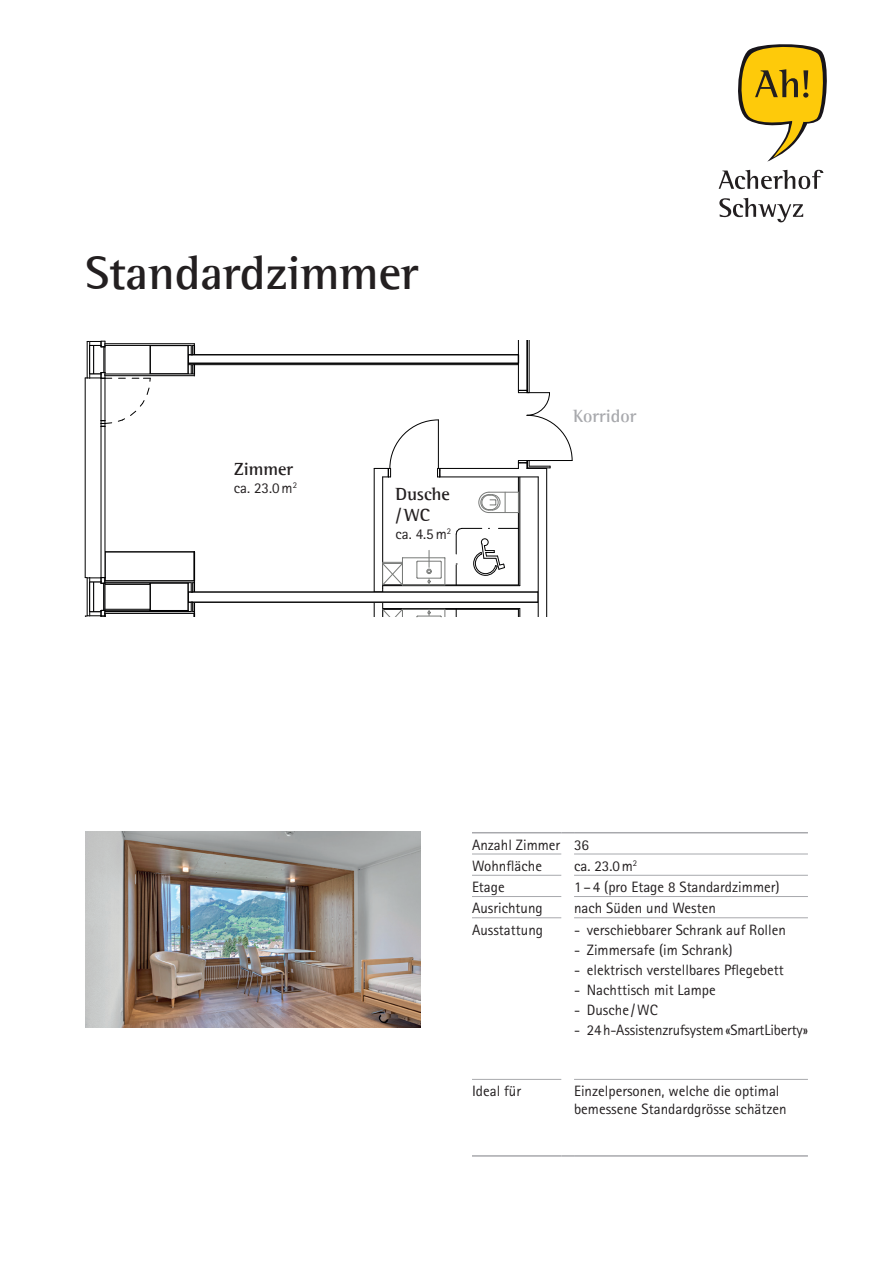
<style>
.page{position:relative;width:893px;height:1263px;background:#fff}
.page>*{position:absolute;margin:0;border:0;box-sizing:border-box;transform-origin:0 0}
.t1{font:700 48px "Rotis Semi Serif Pro";color:#231f20}
.t2{font:700 18px/21.6px "Rotis Semi Serif Pro";color:#231f20}
.t3{font:700 18px "Rotis Semi Serif Pro";color:#a8a9ad}
.t4{font:15px/21.3px "Rotis Sans Serif Pro";color:#231f20}
</style>
<div class="page">
<hr style="left:472px;top:832px;width:89px;height:1px;background:#a8a9ad">
<svg style="left:561px;top:832px;width:13px;height:1px"></svg>
<hr style="left:574px;top:832px;width:234px;height:1px;background:#a8a9ad">
<hr style="left:472px;top:1155px;width:89px;height:2px;background:#a8a9ad">
<svg style="left:561px;top:1155px;width:13px;height:2px"></svg>
<hr style="left:574px;top:1155px;width:234px;height:2px;background:#a8a9ad">
<hr style="left:472px;top:854px;width:89px;height:1px;background:#a8a9ad">
<hr style="left:574px;top:854px;width:234px;height:1px;background:#a8a9ad">
<hr style="left:472px;top:875px;width:89px;height:1px;background:#a8a9ad">
<hr style="left:574px;top:875px;width:234px;height:1px;background:#a8a9ad">
<hr style="left:472px;top:896px;width:89px;height:1px;background:#a8a9ad">
<hr style="left:574px;top:896px;width:234px;height:1px;background:#a8a9ad">
<hr style="left:472px;top:917px;width:89px;height:1px;background:#a8a9ad">
<hr style="left:574px;top:917px;width:234px;height:1px;background:#a8a9ad">
<hr style="left:472px;top:1079px;width:89px;height:1px;background:#a8a9ad">
<hr style="left:574px;top:1079px;width:234px;height:1px;background:#a8a9ad">
<hr style="left:105px;top:551px;width:89px;height:2px;background:#000001">
<hr style="left:188px;top:364px;width:330px;height:1px;background:#000001">
<svg style="left:104px;top:381px;width:1px;height:39px"></svg>
<hr style="left:105px;top:378px;width:1px;height:43px;background:#000001">
<hr style="left:101px;top:378px;width:1px;height:43px;background:#000001">
<svg style="left:104px;top:427px;width:1px;height:125px"></svg>
<hr style="left:101px;top:426px;width:1px;height:152px;background:#000001">
<hr style="left:105px;top:426px;width:1px;height:152px;background:#000001">
<hr style="left:188px;top:591px;width:350px;height:2px;background:#000001">
<hr style="left:188px;top:601px;width:350px;height:2px;background:#000001">
<hr style="left:188px;top:354px;width:330px;height:1px;background:#000001">
<hr style="left:188px;top:362px;width:330px;height:2px;background:#000001">
<svg style="left:101px;top:420px;width:11px;height:7px"></svg>
<svg style="left:118px;top:388px;width:31px;height:34px"></svg>
<hr style="left:85px;top:378px;width:1px;height:200px;background:#000001">
<svg style="left:85px;top:552px;width:110px;height:65px"></svg>
<svg style="left:85px;top:341px;width:110px;height:40px"></svg>
<svg style="left:374px;top:340px;width:198px;height:278px"></svg>
<img style="left:85px;top:832px;width:336px;height:195px">
<svg style="left:738px;top:44px;width:89px;height:118px"></svg>
<svg style="left:719px;top:198px;width:84px;height:24px"></svg>
<svg style="left:719px;top:170px;width:104px;height:19px"></svg>
<h1 class="t1" style="left:85px;top:243px;width:335px">Standardzimmer</h1>
<p class="t2" style="left:234px;top:458px;width:61px">Zimmer</p>
<p class="t4" style="left:234px;top:477px;width:65px">ca. 23.0m<sup>2</sup></p>
<p class="t2" style="left:395px;top:483px;width:56px">Dusche /WC</p>
<p class="t4" style="left:395px;top:523px;width:57px">ca. 4.5m<sup>2</sup></p>
<p class="t3" style="left:573px;top:405px;width:65px">Korridor</p>
<p class="t4" style="left:472px;top:834px;width:119px">Anzahl Zimmer 36<br>Wohnfläche</p>
<p class="t4" style="left:574px;top:855px;width:65px">ca. 23.0m<sup>2</sup></p>
<p class="t4" style="left:472px;top:876px;width:34px">Etage</p>
<p class="t4" style="left:574px;top:876px;width:207px">1–4 (pro Etage 8 Standardzimmer)</p>
<p class="t4" style="left:472px;top:898px;width:72px">Ausrichtung</p>
<p class="t4" style="left:574px;top:898px;width:143px">nach Süden und Westen</p>
<p class="t4" style="left:472px;top:919px;width:73px">Ausstattung</p>
<p class="t4" style="left:574px;top:919px;width:213px">- verschiebbarer Schrank auf Rollen</p>
<p class="t4" style="left:574px;top:939px;width:160px">- Zimmersafe (im Schrank)</p>
<p class="t4" style="left:574px;top:959px;width:211px">- elektrisch verstellbares Pflegebett</p>
<p class="t4" style="left:574px;top:979px;width:143px">- Nachttisch mit Lampe</p>
<p class="t4" style="left:574px;top:999px;width:85px">- Dusche /WC</p>
<p class="t4" style="left:574px;top:1019px;width:235px">- 24h-Assistenzrufsystem «SmartLiberty»</p>
<p class="t4" style="left:472px;top:1080px;width:51px">Ideal für</p>
<p class="t4" style="left:574px;top:1082px;width:214px;line-height:18px">Einzelpersonen, welche die optimal bemessene Standardgrösse schätzen</p>
</div>
